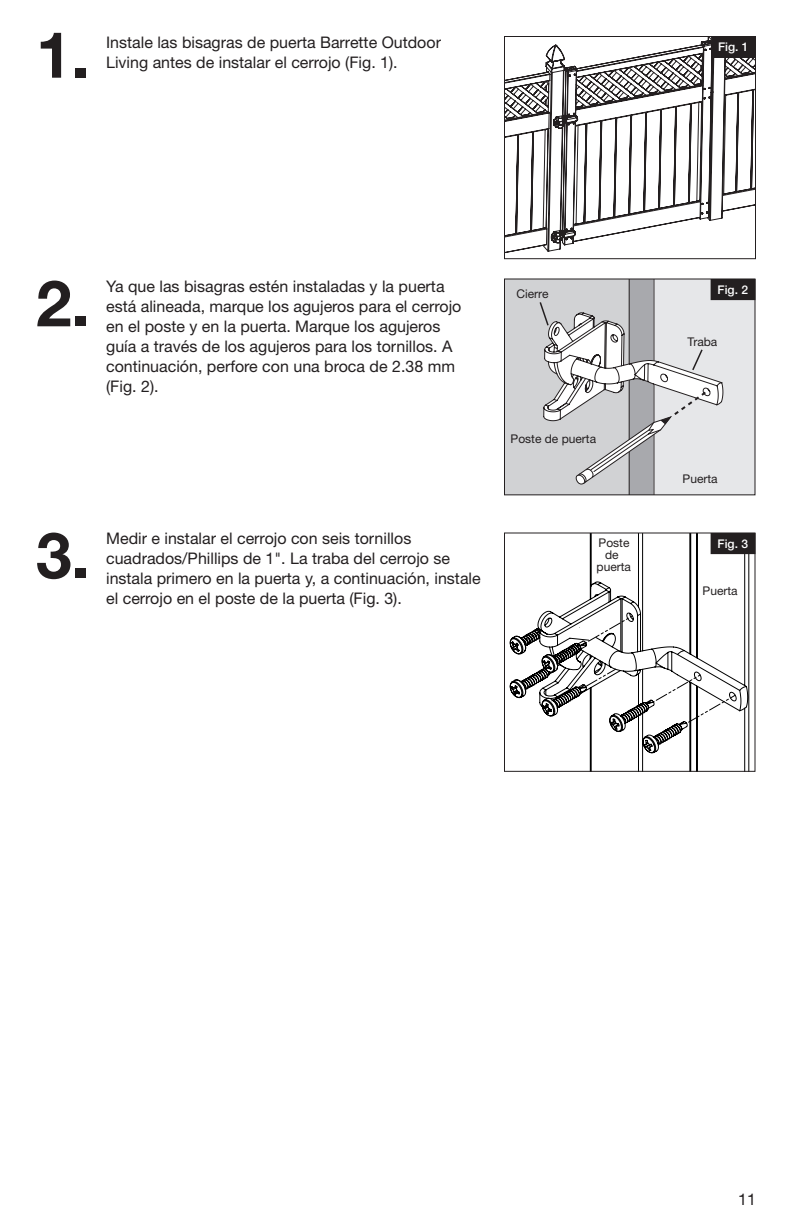
<style>
.page{position:relative;width:792px;height:1224px;background:#fff}
.page>*{position:absolute;margin:0;border:0;box-sizing:border-box;transform-origin:0 0}
.Big_Number{font:700 64px "Helvetica Neue LT Std";color:#231f20}
.t1{font:16px/20px "Helvetica Neue LT Std";color:#231f20}
.t2{font:12px "Helvetica Neue LT Std";color:#231f20}
.t3{font:500 12px "Helvetica Neue LT Std";color:#fff}
</style>
<div class="page">
<div style="left:711px;top:279px;width:45px;height:21px;border:1px solid #231f20"></div>
<svg style="left:510px;top:534px;width:244px;height:236px"></svg>
<svg style="left:653px;top:674px;width:83px;height:50px"></svg>
<svg style="left:585px;top:669px;width:31px;height:18px"></svg>
<div style="left:504px;top:532px;width:252px;height:240px;border:1px solid #231f20"></div>
<div style="left:711px;top:533px;width:44px;height:21px;background:#231f20"></div>
<svg style="left:506px;top:38px;width:248px;height:215px"></svg>
<div style="left:504px;top:36px;width:252px;height:223px;border:1px solid #231f20"></div>
<div style="left:712px;top:37px;width:44px;height:20px;background:#231f20"></div>
<div style="left:711px;top:36px;width:45px;height:22px;border:1px solid #231f20"></div>
<svg style="left:504px;top:279px;width:251px;height:216px;background:#cdcdcf"></svg>
<svg style="left:576px;top:604px;width:57px;height:39px"></svg>
<p class="Big_Number" style="left:36px;top:15px;width:55px">1.</p>
<p class="t1" style="left:106px;top:32px;width:336px">Instale las bisagras de puerta Barrette Outdoor<br>Living antes de instalar el cerrojo (Fig. 1).</p>
<p class="t3" style="left:718px;top:40px;width:32px">Fig. 1</p>
<p class="Big_Number" style="left:36px;top:264px;width:55px">2.</p>
<p class="Big_Number" style="left:36px;top:516px;width:55px">3.</p>
<p class="t1" style="left:106px;top:276px;width:357px">Ya que las bisagras estén instaladas y la puerta está alineada, marque los agujeros para el cerrojo en el poste y en la puerta. Marque los agujeros guía a través de los agujeros para los tornillos. A continuación, perfore con una broca de 2.38 mm (Fig. 2).</p>
<p class="t3" style="left:718px;top:282px;width:32px">Fig. 2</p>
<p class="t2" style="left:516px;top:286px;width:33px">Cierre</p>
<p class="t2" style="left:688px;top:334px;width:31px">Traba</p>
<p class="t2" style="left:511px;top:432px;width:87px">Poste de puerta</p>
<p class="t2" style="left:683px;top:472px;width:37px">Puerta</p>
<p class="t1" style="left:106px;top:528px;width:307px">Medir e instalar el cerrojo con seis tornillos</p>
<p class="t3" style="left:718px;top:536px;width:32px">Fig. 3</p>
<p class="t1" style="left:106px;top:548px;width:376px">cuadrados/Phillips de 1". La traba del cerrojo se instala primero en la puerta y, a continuación, instale el cerrojo en el poste de la puerta (Fig. 3).</p>
<p class="t2" style="left:599px;top:536px;width:32px">Poste</p>
<p class="t2" style="left:605px;top:548px;width:15px">de</p>
<p class="t2" style="left:597px;top:560px;width:36px">puerta</p>
<p class="t2" style="left:703px;top:584px;width:37px">Puerta</p>
<p class="t1" style="left:738px;top:1189px;width:19px">11</p>
</div>
